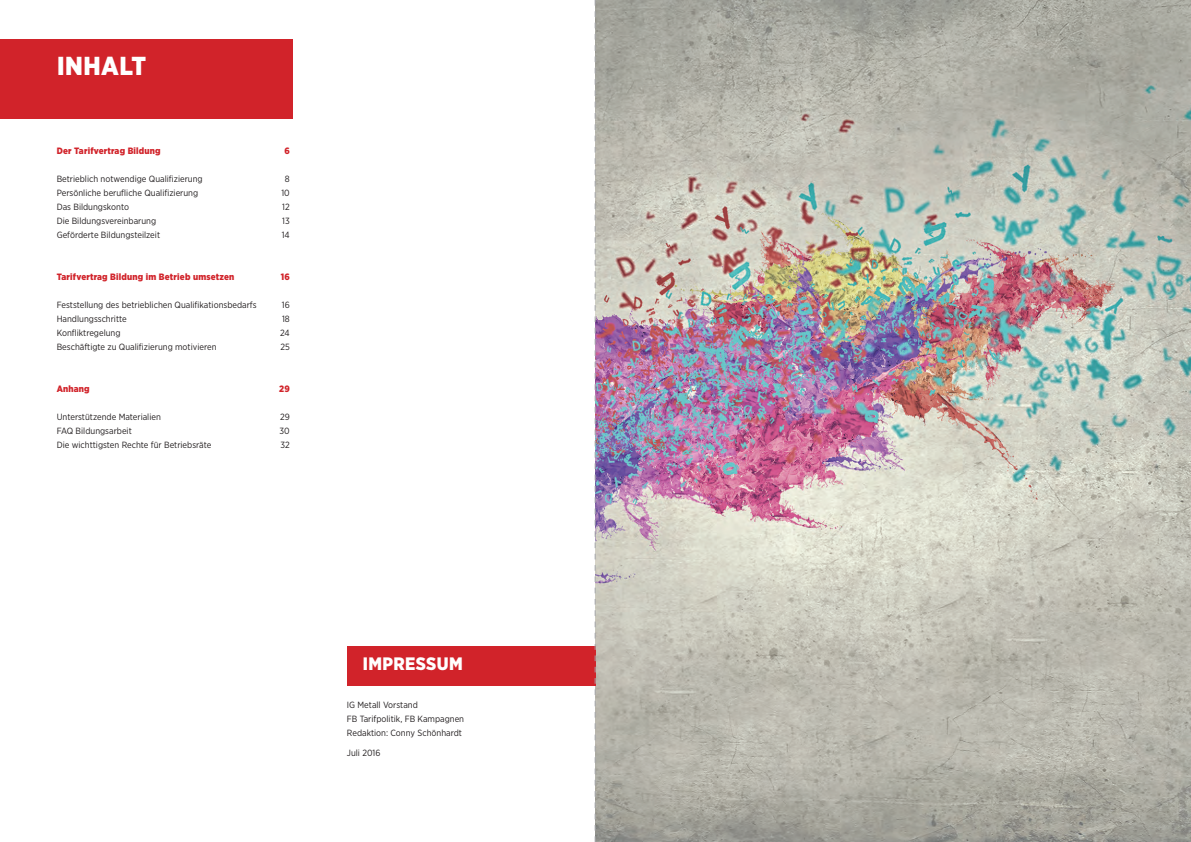
<style>
.page{position:relative;width:1191px;height:842px;background:#fff}
.page>*{position:absolute;margin:0;border:0;box-sizing:border-box;transform-origin:0 0}
.t1{font:900 26px "Gotham Narrow";letter-spacing:.02em;color:#fff}
.t2{font:900 18px "Gotham Narrow";letter-spacing:.02em;color:#fff}
.t3{font:900 9.2px "Gotham Narrow";letter-spacing:.02em;color:#d1232a}
.t4{font:9px/14px "Gotham Narrow";color:#231f20}
</style>
<div class="page">
<img style="left:596px;top:0;width:595px;height:842px">
<div style="left:0;top:40px;width:292px;height:79px;background:#d1232a"></div>
<div style="left:347px;top:646px;width:248px;height:39px;background:#d1232a"></div>
<svg style="left:595px;top:0;width:1px;height:842px"></svg>
<h1 class="t1" style="left:57px;top:48px;width:91px">INHALT</h1>
<p class="t3" style="left:57px;top:144px;width:105px">Der Tarifvertrag Bildung</p>
<p class="t3" style="left:284px;top:144px;width:7px">6</p>
<p class="t4" style="left:57px;top:171px;width:147px">Betrieblich notwendige Qualifizierung</p>
<p class="t4" style="left:285px;top:171px;width:6px">8</p>
<p class="t4" style="left:57px;top:185px;width:143px">Persönliche berufliche Qualifizierung</p>
<p class="t4" style="left:281px;top:185px;width:10px">10</p>
<p class="t4" style="left:57px;top:199px;width:74px">Das Bildungskonto</p>
<p class="t4" style="left:282px;top:199px;width:9px">12</p>
<p class="t4" style="left:57px;top:213px;width:101px">Die Bildungsvereinbarung</p>
<p class="t4" style="left:282px;top:213px;width:9px">13</p>
<p class="t4" style="left:57px;top:227px;width:105px">Geförderte Bildungsteilzeit</p>
<p class="t4" style="left:282px;top:227px;width:10px">14</p>
<p class="t3" style="left:57px;top:270px;width:179px">Tarifvertrag Bildung im Betrieb umsetzen</p>
<p class="t3" style="left:281px;top:270px;width:11px">16</p>
<p class="t4" style="left:57px;top:297px;width:201px">Feststellung des betrieblichen Qualifikationsbedarfs</p>
<p class="t4" style="left:282px;top:297px;width:9px">16</p>
<p class="t4" style="left:57px;top:311px;width:72px">Handlungsschritte</p>
<p class="t4" style="left:282px;top:311px;width:9px">18</p>
<p class="t4" style="left:57px;top:325px;width:65px">Konfliktregelung</p>
<p class="t4" style="left:280px;top:325px;width:11px">24</p>
<p class="t4" style="left:57px;top:339px;width:161px">Beschäftigte zu Qualifizierung motivieren</p>
<p class="t4" style="left:280px;top:339px;width:11px">25</p>
<p class="t3" style="left:57px;top:382px;width:34px">Anhang</p>
<p class="t3" style="left:279px;top:382px;width:12px">29</p>
<p class="t4" style="left:57px;top:409px;width:106px">Unterstützende Materialien</p>
<p class="t4" style="left:280px;top:409px;width:11px">29</p>
<p class="t4" style="left:57px;top:423px;width:77px">FAQ Bildungsarbeit</p>
<p class="t4" style="left:279px;top:423px;width:12px">30</p>
<p class="t4" style="left:57px;top:437px;width:156px">Die wichttigsten Rechte für Betriebsräte</p>
<p class="t4" style="left:280px;top:437px;width:11px">32</p>
<h2 class="t2" style="left:363px;top:652px;width:101px">IMPRESSUM</h2>
<p class="t4" style="left:347px;top:698px;width:119px">IG Metall Vorstand<br>FB Tarifpolitik, FB Kampagnen<br>Redaktion: Conny Schönhardt</p>
<p class="t4" style="left:347px;top:746px;width:35px">Juli 2016</p>
</div>
